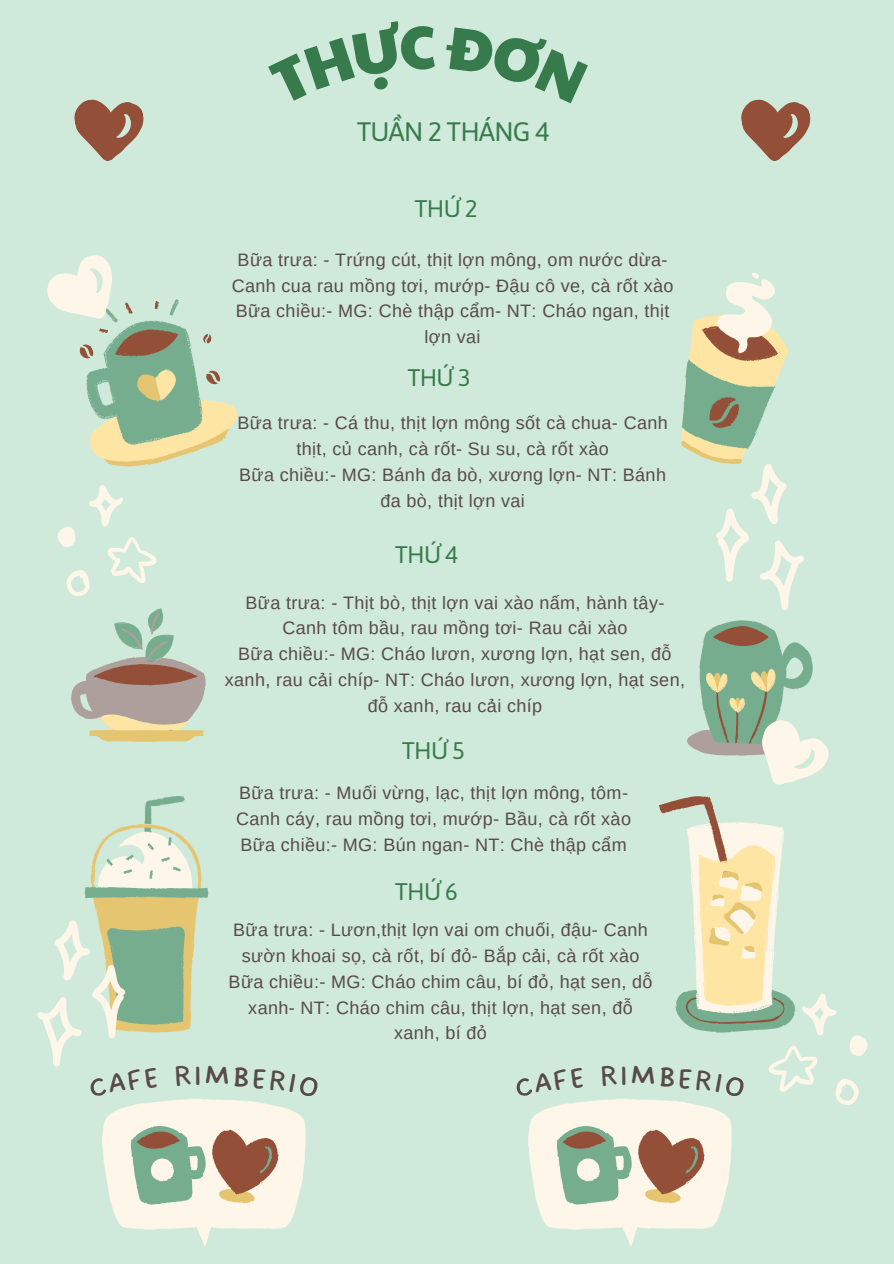
<style>
.page{position:relative;width:894px;height:1264px;background:#fff}
.page>*{position:absolute;margin:0;border:0;box-sizing:border-box;transform-origin:0 0}
.t1{font:26.7px "Asap";letter-spacing:-.035em;color:#377b4c}
.t2{font:24px "Asap";letter-spacing:-.035em;color:#377b4c}
.t3{font:18px/25.8px "Arimo";letter-spacing:.02em;color:#594a47;text-align:center}
</style>
<div class="page">
<div style="left:0;top:0;width:893px;height:1263px;background:#cfeadb"></div>
<svg style="left:74px;top:99px;width:70px;height:62px"></svg>
<svg style="left:71px;top:608px;width:135px;height:134px"></svg>
<svg style="left:681px;top:272px;width:123px;height:338px"></svg>
<svg style="left:66px;top:570px;width:24px;height:26px"></svg>
<svg style="left:108px;top:537px;width:49px;height:46px"></svg>
<svg style="left:57px;top:526px;width:18px;height:21px"></svg>
<svg style="left:89px;top:485px;width:34px;height:41px"></svg>
<svg style="left:835px;top:1079px;width:23px;height:26px"></svg>
<svg style="left:768px;top:1045px;width:49px;height:47px"></svg>
<svg style="left:850px;top:1035px;width:18px;height:21px"></svg>
<svg style="left:659px;top:620px;width:177px;height:415px"></svg>
<svg style="left:47px;top:255px;width:191px;height:212px"></svg>
<svg style="left:741px;top:99px;width:70px;height:62px"></svg>
<svg style="left:37px;top:796px;width:269px;height:450px"></svg>
<svg style="left:528px;top:1099px;width:204px;height:147px"></svg>
<h1 class="t1" style="left:357px;top:116px;width:194px">TUẦN 2 THÁNG 4</h1>
<p class="t2" style="left:414px;top:194px;width:65px">THỨ 2</p>
<h3 class="t3" style="left:232px;top:246px;width:443px">Bữa trưa: - Trứng cút, thịt lợn mông, om nước dừa-<br>Canh cua rau mồng tơi, mướp- Đậu cô ve, cà rốt xào</h3>
<p class="t3" style="left:236px;top:298px;width:435px">Bữa chiều:- MG: Chè thập cẩm- NT: Cháo ngan, thịt lợn vai</p>
<p class="t2" style="left:407px;top:364px;width:65px">THỨ 3</p>
<p class="t3" style="left:237px;top:410px;width:432px">Bữa trưa: - Cá thu, thịt lợn mông sốt cà chua- Canh thịt, củ canh, cà rốt- Su su, cà rốt xào</p>
<h3 class="t3" style="left:239px;top:462px;width:428px">Bữa chiều:- MG: Bánh đa bò, xương lợn- NT: Bánh đa bò, thịt lợn vai</h3>
<p class="t2" style="left:395px;top:541px;width:65px">THỨ 4</p>
<p class="t3" style="left:245px;top:589px;width:420px">Bữa trưa: - Thịt bò, thịt lợn vai xào nấm, hành tây-<br>Canh tôm bầu, rau mồng tơi- Rau cải xào</p>
<p class="t3" style="left:225px;top:641px;width:461px">Bữa chiều:- MG: Cháo lươn, xương lợn, hạt sen, đỗ xanh, rau cải chíp- NT: Cháo lươn, xương lợn, hạt sen, đỗ xanh, rau cải chíp</p>
<p class="t2" style="left:402px;top:736px;width:65px">THỨ 5</p>
<h1 class="t3" style="left:236px;top:779px;width:396px;text-align:left">Bữa trưa: - Muối vừng, lạc, thịt lợn mông, tôm-<br>Canh cáy, rau mồng tơi, mướp- Bầu, cà rốt xào</h1>
<p class="t3" style="left:240px;top:831px;width:387px">Bữa chiều:- MG: Bún ngan- NT: Chè thập cẩm</p>
<h1 class="t2" style="left:395px;top:877px;width:65px">THỨ 6</h1>
<p class="t3" style="left:228px;top:916px;width:425px">Bữa trưa: - Lươn,thịt lợn vai om chuối, đậu- Canh sườn khoai sọ, cà rốt, bí đỏ- Bắp cải, cà rốt xào Bữa chiều:- MG: Cháo chim câu, bí đỏ, hạt sen, dỗ xanh- NT: Cháo chim câu, thịt lợn, hạt sen, đỗ xanh, bí đỏ</p>
</div>
